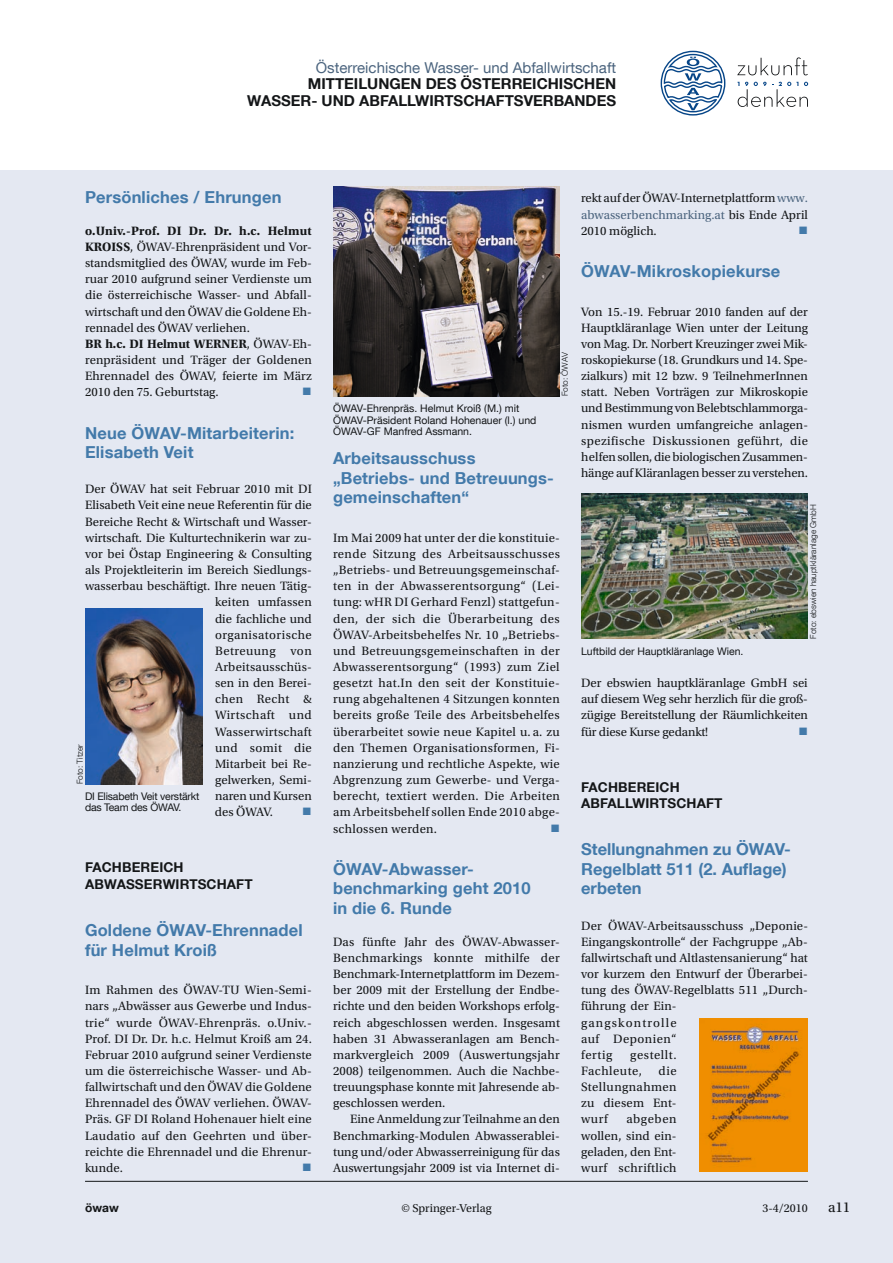
<style>
.page{position:relative;width:893px;height:1263px;background:#fff}
.page>*{position:absolute;margin:0;border:0;box-sizing:border-box;transform-origin:0 0}
.t1{font:700 16.5px/19.5px "Helvetica Neue LT Com";letter-spacing:.01em;color:#437aaa}
.t2{font:700 15px/16.5px "Helvetica Neue LT Com";color:#141618;text-align:right}
.t3{font:15px "Helvetica Neue LT Com";color:#4b647e}
.t4{font:15px "Utopia Std";color:#141618}
.t5{font:700 13.5px/16.2px "Helvetica Neue LT Com";letter-spacing:-.015em;color:#141618}
.t6{font:12.75px/16.2px "Utopia Std";letter-spacing:.005em;color:#141618;text-align:justify}
.t7{font:12.75px "Utopia Std";letter-spacing:.035em;color:#141618}
.t8{font:12.75px "Utopia Std";letter-spacing:.03em;color:#141618}
.t9{font:12.75px/16.2px "Utopia Std";letter-spacing:.04em;color:#141618}
.t10{font:12.75px "Wingdings";color:#437aaa}
.t11{font:12px "Utopia Std";color:#141618}
.t12{font:700 12px "Helvetica Neue LT Com";color:#141618}
.t13{font:10.5px/11.2px "Helvetica Neue LT Com";color:#141618}
.t14{font:10.5px/11.2px "Helvetica Neue LT Com";letter-spacing:-.02em;color:#141618}
.t15{font:300 8.25px "Helvetica Neue LT Com";color:#141618}
.s1{font-weight:700}
.s2{color:#4b647e}
</style>
<div class="page">
<div style="left:0;top:170px;width:893px;height:1093px;background:#e4e8f2"></div>
<svg style="left:661px;top:51px;width:65px;height:65px"></svg>
<svg style="left:737px;top:57px;width:71px;height:18px"></svg>
<svg style="left:738px;top:82px;width:70px;height:25px"></svg>
<hr style="left:85px;top:1181px;width:723px;height:1px;background:#141618">
<img style="left:85px;top:608px;width:117px;height:176px">
<img style="left:333px;top:186px;width:227px;height:210px">
<img style="left:581px;top:493px;width:227px;height:146px">
<img style="left:699px;top:1018px;width:109px;height:154px">
<p class="t3" style="left:316px;top:58px;width:302px">Österreichische Wasser- und Abfallwirtschaft</p>
<p class="t2" style="left:247px;top:75px;width:370px">MITTEILUNGEN DES ÖSTERREICHISCHEN<br>WASSER- UND ABFALLWIRTSCHAFTSVERBANDES</p>
<p class="t1" style="left:85px;top:187px;width:198px">Persönliches / Ehrungen</p>
<p class="t6" style="left:85px;top:223px;width:228px;text-align:left"><span class="s1">o.Univ.-Prof. DI Dr. Dr. h.c. Helmut KROISS</span>, ÖWAV-Ehrenpräsident und Vor&shy;standsmitglied des ÖWAV, wurde im Feb&shy;ruar 2010 aufgrund seiner Verdienste um die österreichische Wasser- und Abfall&shy;wirtschaft und den ÖWAV die Goldene Eh&shy;rennadel des ÖWAV verliehen.<br><span class="s1">BR h.c. DI Helmut WERNER</span>, ÖWAV-Eh&shy;renpräsident und Träger der Goldenen Ehrennadel des ÖWAV, feierte im März 2010 den 75. Geburtstag.</p>
<p class="t10" style="left:302px;top:385px;width:11px">■</p>
<p class="t1" style="left:85px;top:422px;width:211px">Neue ÖWAV-Mitarbeiterin:<br>Elisabeth Veit</p>
<p class="t6" style="left:85px;top:481px;width:228px">Der ÖWAV hat seit Februar 2010 mit DI</p>
<p class="t6" style="left:85px;top:497px;width:228px">Elisabeth Veit eine neue Referentin für die</p>
<p class="t6" style="left:85px;top:514px;width:228px">Bereiche Recht &amp; Wirtschaft und Wasser-</p>
<p class="t6" style="left:85px;top:530px;width:228px">wirtschaft. Die Kulturtechnikerin war zu-</p>
<p class="t6" style="left:85px;top:546px;width:228px">vor bei Östap Engineering &amp; Consulting</p>
<p class="t6" style="left:85px;top:562px;width:228px">als Projektleiterin im Bereich Siedlungs-</p>
<p class="t6" style="left:85px;top:578px;width:228px">wasserbau beschäftigt. Ihre neuen Tätig-</p>
<p class="t6" style="left:215px;top:594px;width:98px">keiten umfassen</p>
<p class="t6" style="left:215px;top:610px;width:98px">die fachliche und</p>
<p class="t7" style="left:215px;top:628px;width:98px">organisatorische</p>
<p class="t7" style="left:215px;top:644px;width:98px">Betreuung von</p>
<p class="t6" style="left:215px;top:659px;width:98px">Arbeitsausschüs-</p>
<p class="t6" style="left:215px;top:675px;width:98px">sen in den Berei-</p>
<p class="t8" style="left:215px;top:692px;width:98px">chen Recht &amp;</p>
<p class="t7" style="left:215px;top:708px;width:98px">Wirtschaft und</p>
<p class="t6" style="left:215px;top:724px;width:98px">Wasserwirtschaft</p>
<p class="t8" style="left:215px;top:741px;width:98px">und somit die</p>
<p class="t6" style="left:215px;top:756px;width:98px">Mitarbeit bei Re-</p>
<p class="t6" style="left:215px;top:772px;width:98px">gelwerken, Semi-</p>
<p class="t6" style="left:215px;top:788px;width:98px">naren und Kursen</p>
<p class="t6" style="left:215px;top:804px;width:60px">des ÖWAV.</p>
<p class="t10" style="left:302px;top:805px;width:11px">■</p>
<p class="t15" style="left:75px;top:784px;width:42px;rotate:-90deg">Foto: Titzer</p>
<p class="t14" style="left:85px;top:790px;width:116px">DI Elisabeth Veit verstärkt das Team des ÖWAV.</p>
<p class="t5" style="left:85px;top:859px;width:20px">Fachbereich<br>Abwasserwirtschaft</p>
<p class="t1" style="left:85px;top:920px;width:219px">Goldene ÖWAV-Ehrennadel für Helmut Kroiß</p>
<p class="t6" style="left:85px;top:982px;width:228px">Im Rahmen des ÖWAV-TU Wien-Semi&shy;nars „Abwässer aus Gewerbe und Indus&shy;trie“ wurde ÖWAV-Ehrenpräs. o.Univ.- Prof. DI Dr. Dr. h.c. Helmut Kroiß am 24.<br>Februar 2010 aufgrund seiner Verdienste um die österreichische Wasser- und Ab&shy;fallwirtschaft und den ÖWAV die Goldene Ehrennadel des ÖWAV verliehen. ÖWAV-Präs. GF DI Roland Hohenauer hielt eine Laudatio auf den Geehrten und über&shy;reichte die Ehrennadel und die Ehrenur&shy;kunde.</p>
<p class="t10" style="left:302px;top:1160px;width:11px">■</p>
<p class="t13" style="left:333px;top:403px;width:205px">ÖWAV-Ehrenpräs. Helmut Kroiß (M.) mit<br>ÖWAV-Präsident Roland Hohenauer (l.) und<br>ÖWAV-GF Manfred Assmann.</p>
<p class="t15" style="left:560px;top:396px;width:45px;rotate:-90deg">Foto: ÖWAV</p>
<p class="t1" style="left:333px;top:448px;width:222px">Arbeitsausschuss „Betriebs- und Betreuungs&shy;gemeinschaften“</p>
<p class="t6" style="left:333px;top:530px;width:228px">Im Mai 2009 hat unter der die konstituie&shy;rende Sitzung des Arbeitsausschusses „Betriebs- und Betreuungsgemeinschaf&shy;ten in der Abwasserentsorgung“ (Lei&shy;tung: wHR DI Gerhard Fenzl) stattgefun&shy;den, der sich die Überarbeitung des ÖWAV-Arbeitsbehelfes Nr. 10 „Betriebs&shy;und Betreuungsgemeinschaften in der Abwasserentsorgung“ (1993) zum Ziel gesetzt hat.In den seit der Konstituie&shy;rung abgehaltenen 4 Sitzungen konnten bereits große Teile des Arbeitsbehelfes überarbeitet sowie neue Kapitel u. a. zu den Themen Organisationsformen, Fi&shy;nanzierung und rechtliche Aspekte, wie Abgrenzung zum Gewerbe- und Verga&shy;berecht, textiert werden. Die Arbeiten am Arbeitsbehelf sollen Ende 2010 abge&shy;schlossen werden.</p>
<p class="t10" style="left:550px;top:821px;width:11px">■</p>
<p class="t1" style="left:333px;top:859px;width:199px">ÖWAV-Abwasser&shy;benchmarking geht 2010 in die 6. Runde</p>
<p class="t6" style="left:333px;top:934px;width:228px">Das fünfte Jahr des ÖWAV-Abwasser-Benchmarkings konnte mithilfe der Benchmark-Internetplattform im Dezem&shy;ber 2009 mit der Erstellung der Endbe&shy;richte und den beiden Workshops erfolg&shy;reich abgeschlossen werden. Insgesamt haben 31 Abwasseranlagen am Bench&shy;markvergleich 2009 (Auswertungsjahr 2008) teilgenommen. Auch die Nachbe&shy;treuungsphase konnte mit Jahresende ab&shy;geschlossen werden.</p>
<p class="t6" style="left:333px;top:1111px;width:228px;text-indent:17px">Eine Anmeldung zur Teilnahme an den Benchmarking-Modulen Abwasserablei&shy;tung und/oder Abwasserreinigung für das Auswertungsjahr 2009 ist via Internet di-</p>
<p class="t6" style="left:581px;top:190px;width:228px">rekt auf der ÖWAV-Internetplattform <span class="s2">www. abwasserbenchmarking.at</span> bis Ende April 2010 möglich.</p>
<p class="t10" style="left:798px;top:223px;width:11px">■</p>
<p class="t1" style="left:581px;top:261px;width:201px">ÖWAV-Mikroskopiekurse</p>
<p class="t6" style="left:581px;top:303px;width:228px">Von 15.-19. Februar 2010 fanden auf der Hauptkläranlage Wien unter der Leitung von Mag. Dr. Norbert Kreuzinger zwei Mik&shy;roskopiekurse (18. Grundkurs und 14. Spe&shy;zialkurs) mit 12 bzw. 9 TeilnehmerInnen statt. Neben Vorträgen zur Mikroskopie und Bestimmung von Belebtschlammorga&shy;nismen wurden umfangreiche anlagen&shy;spezifische Diskussionen geführt, die helfen sollen, die biologischen Zusammen&shy;hänge auf Kläranlagen besser zu verstehen.</p>
<p class="t13" style="left:581px;top:645px;width:164px">Luftbild der Hauptkläranlage Wien.</p>
<p class="t15" style="left:808px;top:639px;width:136px;rotate:-90deg">Foto: ebswien hauptkläranlage GmbH</p>
<p class="t6" style="left:581px;top:675px;width:228px">Der ebswien hauptkläranlage GmbH sei auf diesem Weg sehr herzlich für die groß&shy;zügige Bereitstellung der Räumlichkeiten für diese Kurse gedankt!</p>
<p class="t10" style="left:798px;top:724px;width:11px">■</p>
<p class="t5" style="left:581px;top:778px;width:20px">Fachbereich<br>Abfallwirtschaft</p>
<p class="t1" style="left:581px;top:839px;width:211px">Stellungnahmen zu ÖWAV-<br>Regelblatt 511 (2. Auflage) erbeten</p>
<p class="t6" style="left:581px;top:917px;width:228px;text-align:left">Der ÖWAV-Arbeitsausschuss „Deponie-<br>Eingangskontrolle“ der Fachgruppe „Ab&shy;fallwirtschaft und Altlastensanierung“ hat vor kurzem den Entwurf der Überarbei&shy;tung des ÖWAV-Regelblatts 511 „Durch&shy;führung der Ein-<br>gangskontrolle<br>auf Deponien“<br>fertig</p>
<p class="t9" style="left:581px;top:1047px;width:97px;text-indent:49px">gestellt.<br>Fachleute,</p>
<p class="t6" style="left:581px;top:1063px;width:97px;text-indent:77px">die Stellungnahmen zu diesem Ent&shy;wurf</p>
<p class="t6" style="left:581px;top:1111px;width:97px;text-indent:45px">abgeben wollen, sind ein&shy;geladen, den Ent&shy;wurf schriftlich</p>
<p class="t12" style="left:85px;top:1200px;width:35px">öwaw</p>
<p class="t11" style="left:401px;top:1201px;width:92px">© Springer-Verlag</p>
<p class="t11" style="left:762px;top:1201px;width:47px">3-4/2010</p>
<p class="t4" style="left:828px;top:1199px;width:24px">a11</p>
</div>
